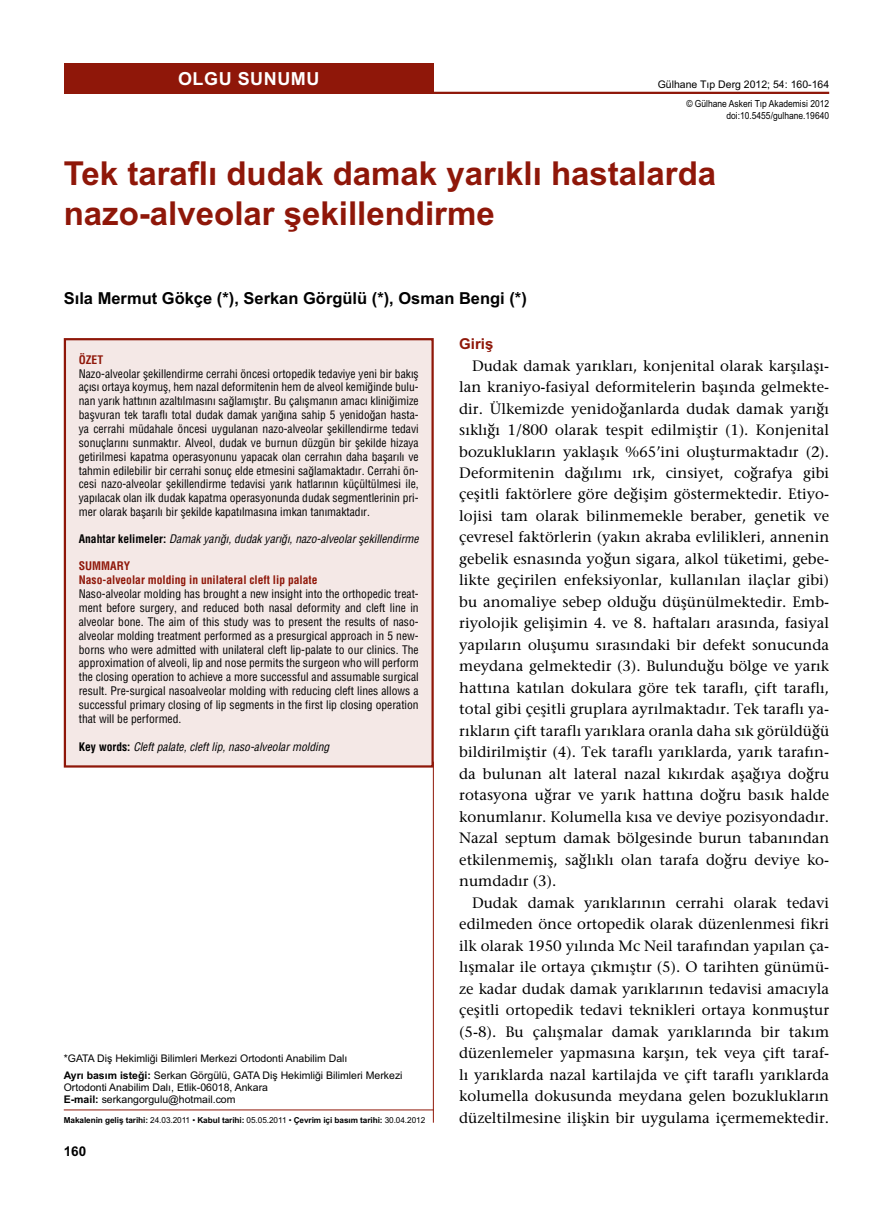
<style>
.page{position:relative;width:893px;height:1212px;background:#fff}
.page>*{position:absolute;margin:0;border:0;box-sizing:border-box;transform-origin:0 0}
.t1{font:700 33px/39.6px "Arial";color:#8f1709}
.t2{font:700 18px "Arial";letter-spacing:.03em;color:#fff}
.t3{font:700 16.5px "Arial";color:#000}
.t4{font:500 15px "ITC Stone Serif";color:#000}
.t5{font:700 15px "Arial";color:#8f1709}
.t6{font:700 13.5px "Arial";color:#000}
.t7{font:11.55px/13.8px "Helvetica Condensed Turk";color:#000}
.t8{font:italic 11.55px "Helvetica Condensed Turk";color:#000}
.t9{font:10.5px/16.2px "Arial";color:#000}
.t10{font:9.75px/11.7px "Arial";color:#000;text-align:right;scale:.87 1}
.t11{font:700 8.25px "Arial";letter-spacing:-.01em;color:#000}
.s1{font-weight:700;color:#8f1709}
.s2{font-weight:700;font-style:normal}
.s3{font-weight:700}
.s4{font-weight:400}
</style>
<div class="page">
<hr style="left:64px;top:1109px;width:370px;height:1px;background:#8f1709">
<hr style="left:433px;top:762px;width:1px;height:361px;background:#8f1709">
<div style="left:64px;top:64px;width:370px;height:30px;background:#8f1709"></div>
<hr style="left:398px;top:92px;width:431px;height:2px;background:#8f1709">
<div style="left:65px;top:339px;width:368px;height:427px;background:#f4e8e6"></div>
<div style="left:64px;top:338px;width:370px;height:429px;border:2px solid #8f1709"></div>
<p class="t2" style="left:178px;top:69px;width:143px">OLGU SUNUMU</p>
<p class="t9" style="left:658px;top:76px;width:173px">Gülhane Tıp Derg 2012; 54: 160-164</p>
<p class="t10" style="left:686px;top:98px;width:166px">© Gülhane Askeri Tıp Akademisi 2012 doi:10.5455/gulhane.19640</p>
<p class="t1" style="left:64px;top:154px;width:654px">Tek taraflı dudak damak yarıklı hastalarda nazo-alveolar şekillendirme</p>
<p class="t3" style="left:64px;top:289px;width:465px">Sıla Mermut Gökçe (*), Serkan Görgülü (*), Osman Bengi (*)</p>
<p class="t7" style="left:79px;top:352px;width:341px"><span class="s1">ÖZET<br></span>Nazo-alveolar şekillendirme cerrahi öncesi ortopedik tedaviye yeni bir bakış açısı ortaya koymuş, hem nazal deformitenin hem de alveol kemiğinde bulu&shy;nan yarık hattının azaltılmasını sağlamıştır. Bu çalışmanın amacı kliniğimize başvuran tek taraflı total dudak damak yarığına sahip 5 yenidoğan hasta&shy;ya cerrahi müdahale öncesi uygulanan nazo-alveolar şekillendirme tedavi sonuçlarını sunmaktır. Alveol, dudak ve burnun düzgün bir şekilde hizaya getirilmesi kapatma operasyonunu yapacak olan cerrahın daha başarılı ve tahmin edilebilir bir cerrahi sonuç elde etmesini sağlamaktadır. Cerrahi ön&shy;cesi nazo-alveolar şekillendirme tedavisi yarık hatlarının küçültülmesi ile, yapılacak olan ilk dudak kapatma operasyonunda dudak segmentlerinin pri&shy;mer olarak başarılı bir şekilde kapatılmasına imkan tanımaktadır.</p>
<p class="t8" style="left:79px;top:531px;width:341px"><span class="s2">Anahtar kelimeler:</span> Damak yarığı, dudak yarığı, nazo-alveolar şekillendirme</p>
<p class="t7" style="left:79px;top:559px;width:341px"><span class="s1">SUMMARY<br>Naso-alveolar molding in unilateral cleft lip palate<br></span>Naso-alveolar molding has brought a new insight into the orthopedic treat&shy;ment before surgery, and reduced both nasal deformity and cleft line in alveolar bone. The aim of this study was to present the results of naso&shy;alveolar molding treatment performed as a presurgical approach in 5 new&shy;borns who were admitted with unilateral cleft lip-palate to our clinics. The approximation of alveoli, lip and nose permits the surgeon who will perform the closing operation to achieve a more successful and assumable surgical result. Pre-surgical nasoalveolar molding with reducing cleft lines allows a successful primary closing of lip segments in the first lip closing operation that will be performed.</p>
<p class="t8" style="left:79px;top:739px;width:252px"><span class="s2">Key words:</span> Cleft palate, cleft lip, naso-alveolar molding</p>
<p class="t9" style="left:64px;top:1050px;width:340px">*GATA Diş Hekimliği Bilimleri Merkezi Ortodonti Anabilim Dalı<br><span class="s3">Ayrı basım isteği:</span> Serkan Görgülü, GATA Diş Hekimliği Bilimleri Merkezi</p>
<p class="t9" style="left:64px;top:1081px;width:206px;line-height:12px">Ortodonti Anabilim Dalı, Etlik-06018, Ankara<br><span class="s3">E-mail:</span> serkangorgulu@hotmail.com</p>
<p class="t11" style="left:64px;top:1115px;width:363px">Makalenin geliş tarihi: <span class="s4">24.03.2011 •</span> Kabul tarihi: <span class="s4">05.05.2011 •</span> Çevrim içi basım tarihi: <span class="s4">30.04.2012</span></p>
<p class="t6" style="left:64px;top:1143px;width:24px">160</p>
<p class="t5" style="left:459px;top:335px;width:36px">Giriş</p>
<p class="t4" style="left:472px;top:356px;width:359px">Dudak damak yarıkları, konjenital olarak karşılaşı-</p>
<p class="t4" style="left:459px;top:377px;width:371px">lan kraniyo-fasiyal deformitelerin başında gelmekte-</p>
<p class="t4" style="left:459px;top:399px;width:371px">dir. Ülkemizde yenidoğanlarda dudak damak yarığı</p>
<p class="t4" style="left:459px;top:420px;width:371px">sıklığı 1/800 olarak tespit edilmiştir (1). Konjenital</p>
<p class="t4" style="left:459px;top:442px;width:371px">bozuklukların yaklaşık %65’ini oluşturmaktadır (2).</p>
<p class="t4" style="left:459px;top:463px;width:371px">Deformitenin dağılımı ırk, cinsiyet, coğrafya gibi</p>
<p class="t4" style="left:459px;top:485px;width:371px">çeşitli faktörlere göre değişim göstermektedir. Etiyo-</p>
<p class="t4" style="left:459px;top:506px;width:371px">lojisi tam olarak bilinmemekle beraber, genetik ve</p>
<p class="t4" style="left:459px;top:528px;width:371px">çevresel faktörlerin (yakın akraba evlilikleri, annenin</p>
<p class="t4" style="left:459px;top:549px;width:371px">gebelik esnasında yoğun sigara, alkol tüketimi, gebe-</p>
<p class="t4" style="left:459px;top:571px;width:371px">likte geçirilen enfeksiyonlar, kullanılan ilaçlar gibi)</p>
<p class="t4" style="left:459px;top:592px;width:371px">bu anomaliye sebep olduğu düşünülmektedir. Emb-</p>
<p class="t4" style="left:459px;top:614px;width:371px">riyolojik gelişimin 4. ve 8. haftaları arasında, fasiyal</p>
<p class="t4" style="left:459px;top:635px;width:371px">yapıların oluşumu sırasındaki bir defekt sonucunda</p>
<p class="t4" style="left:459px;top:657px;width:371px">meydana gelmektedir (3). Bulunduğu bölge ve yarık</p>
<p class="t4" style="left:459px;top:678px;width:371px">hattına katılan dokulara göre tek taraflı, çift taraflı,</p>
<p class="t4" style="left:459px;top:700px;width:371px">total gibi çeşitli gruplara ayrılmaktadır. Tek taraflı ya-</p>
<p class="t4" style="left:459px;top:721px;width:371px">rıkların çift taraflı yarıklara oranla daha sık görüldüğü</p>
<p class="t4" style="left:459px;top:743px;width:371px">bildirilmiştir (4). Tek taraflı yarıklarda, yarık tarafın-</p>
<p class="t4" style="left:459px;top:764px;width:371px">da bulunan alt lateral nazal kıkırdak aşağıya doğru</p>
<p class="t4" style="left:459px;top:785px;width:371px">rotasyona uğrar ve yarık hattına doğru basık halde</p>
<p class="t4" style="left:459px;top:807px;width:371px">konumlanır. Kolumella kısa ve deviye pozisyondadır.</p>
<p class="t4" style="left:459px;top:828px;width:371px">Nazal septum damak bölgesinde burun tabanından</p>
<p class="t4" style="left:459px;top:850px;width:371px">etkilenmemiş, sağlıklı olan tarafa doğru deviye ko-</p>
<p class="t4" style="left:459px;top:871px;width:99px">numdadır (3).</p>
<p class="t4" style="left:472px;top:893px;width:359px">Dudak damak yarıklarının cerrahi olarak tedavi</p>
<p class="t4" style="left:459px;top:914px;width:371px">edilmeden önce ortopedik olarak düzenlenmesi fikri</p>
<p class="t4" style="left:459px;top:936px;width:371px">ilk olarak 1950 yılında Mc Neil tarafından yapılan ça-</p>
<p class="t4" style="left:459px;top:957px;width:371px">lışmalar ile ortaya çıkmıştır (5). O tarihten günümü-</p>
<p class="t4" style="left:459px;top:979px;width:371px">ze kadar dudak damak yarıklarının tedavisi amacıyla</p>
<p class="t4" style="left:459px;top:1000px;width:371px">çeşitli ortopedik tedavi teknikleri ortaya konmuştur</p>
<p class="t4" style="left:459px;top:1022px;width:371px">(5-8). Bu çalışmalar damak yarıklarında bir takım</p>
<p class="t4" style="left:459px;top:1043px;width:371px">düzenlemeler yapmasına karşın, tek veya çift taraf-</p>
<p class="t4" style="left:459px;top:1065px;width:371px">lı yarıklarda nazal kartilajda ve çift taraflı yarıklarda</p>
<p class="t4" style="left:459px;top:1086px;width:371px">kolumella dokusunda meydana gelen bozuklukların</p>
<p class="t4" style="left:459px;top:1108px;width:371px">düzeltilmesine ilişkin bir uygulama içermemektedir.</p>
</div>
